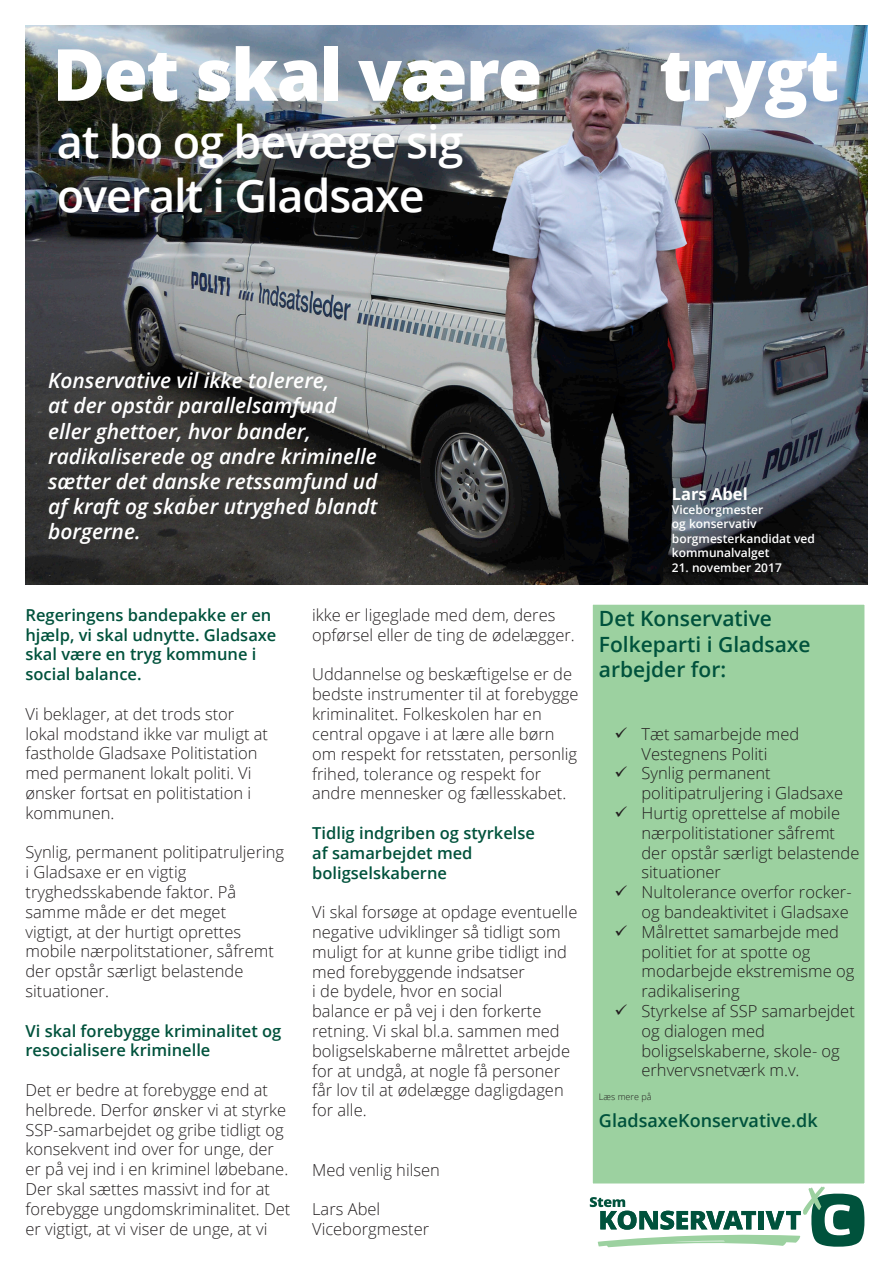
<style>
.page{position:relative;width:893px;height:1263px;background:#fff}
.page>*{position:absolute;margin:0;border:0;box-sizing:border-box;transform-origin:0 0}
.t1{font:800 72px "Open Sans";letter-spacing:-.025em;color:#fff}
.t2{font:600 45px/54px "Open Sans";letter-spacing:-.025em;color:#fff}
.t3{font:italic 600 21px/25.2px "Open Sans";color:#fff}
.t4{font:600 21px/25.2px "Open Sans";color:#00523c}
.t5{font:600 18px "Open Sans";color:#00523c}
.t6{font:300 16.5px/19.8px "Open Sans";color:#231f20}
.t7{font:600 16.5px/19.8px "Open Sans";color:#00523c}
.t8{font:700 16.5px "Open Sans";color:#fff}
.t9{font:600 12px/14.4px "Open Sans";color:#fff}
.t10{font:300 9px "Open Sans";color:#231f20}
</style>
<div class="page">
<div style="left:590px;top:602px;width:277px;height:584px;background:#9cd1a0;border:3px solid #fff"></div>
<svg style="left:590px;top:1186px;width:274px;height:61px"></svg>
<img style="left:26px;top:26px;width:841px;height:559px">
<p class="t1" style="left:52px;top:20px;width:491px">Det skal være</p>
<p class="t1" style="left:659px;top:20px;width:182px">trygt</p>
<p class="t2" style="left:57px;top:114px;width:408px">at bo og bevæge sig overalt i Gladsaxe</p>
<p class="t3" style="left:48px;top:367px;width:331px">Konservative vil ikke tolerere,<br>at der opstår parallelsamfund eller ghettoer, hvor bander, radikaliserede og andre kriminelle sætter det danske retssamfund ud af kraft og skaber utryghed blandt borgerne.</p>
<p class="t7" style="left:26px;top:604px;width:252px">Regeringens bandepakke er en hjælp, vi skal udnytte. Gladsaxe skal være en tryg kommune i social balance.</p>
<p class="t6" style="left:26px;top:703px;width:244px">Vi beklager, at det trods stor lokal modstand ikke var muligt at fastholde Gladsaxe Politistation med permanent lokalt politi. Vi</p>
<p class="t6" style="left:26px;top:783px;width:227px">ønsker fortsat en politistation i kommunen.</p>
<p class="t6" style="left:26px;top:842px;width:260px">Synlig, permanent politipatruljering i Gladsaxe er en vigtig tryghedsskabende faktor. På samme måde er det meget<br>vigtigt, at der hurtigt oprettes mobile nærpolitstationer, såfremt der opstår særligt belastende situationer.</p>
<p class="t7" style="left:26px;top:1020px;width:257px">Vi skal forebygge kriminalitet og resocialisere kriminelle</p>
<p class="t6" style="left:26px;top:1080px;width:266px">Det er bedre at forebygge end at helbrede. Derfor ønsker vi at styrke SSP-samarbejdet og gribe tidligt og konsekvent ind over for unge, der er på vej ind i en kriminel løbebane.<br>Der skal sættes massivt ind for at forebygge ungdomskriminalitet. Det er vigtigt, at vi viser de unge, at vi</p>
<p class="t6" style="left:312px;top:605px;width:264px">ikke er ligeglade med dem, deres opførsel eller de ting de ødelægger.</p>
<p class="t6" style="left:312px;top:664px;width:268px">Uddannelse og beskæftigelse er de bedste instrumenter til at forebygge</p>
<p class="t6" style="left:312px;top:704px;width:266px">kriminalitet. Folkeskolen har en central opgave i at lære alle børn om respekt for retsstaten, personlig frihed, tolerance og respekt for andre mennesker og fællesskabet.</p>
<p class="t7" style="left:312px;top:823px;width:224px">Tidlig indgriben og styrkelse af samarbejdet med boligselskaberne</p>
<p class="t6" style="left:312px;top:902px;width:267px">Vi skal forsøge at opdage eventuelle negative udviklinger så tidligt som muligt for at kunne gribe tidligt ind med forebyggende indsatser</p>
<p class="t6" style="left:312px;top:981px;width:259px">i de bydele, hvor en social<br>balance er på vej i den forkerte retning. Vi skal bl.a. sammen med boligselskaberne målrettet arbejde for at undgå, at nogle få personer får lov til at ødelægge dagligdagen for alle.</p>
<p class="t6" style="left:312px;top:1159px;width:129px">Med venlig hilsen</p>
<p class="t6" style="left:312px;top:1199px;width:70px">Lars Abel</p>
<p class="t6" style="left:312px;top:1218px;width:119px">Viceborgmester</p>
<p class="t8" style="left:672px;top:482px;width:77px">Lars Abel</p>
<p class="t9" style="left:672px;top:502px;width:145px">Viceborgmester<br>og konservativ borgmesterkandidat ved kommunalvalget</p>
<p class="t9" style="left:672px;top:560px;width:111px">21. november 2017</p>
<p class="t4" style="left:599px;top:606px;width:213px">Det Konservative<br>Folkeparti i Gladsaxe arbejder for:</p>
<p class="t6" style="left:641px;top:723px;width:159px">Tæt samarbejde med<br>Vestegnens Politi</p>
<p class="t6" style="left:641px;top:763px;width:203px">Synlig permanent politipatruljering i Gladsaxe</p>
<p class="t6" style="left:641px;top:803px;width:219px">Hurtig oprettelse af mobile nærpolitistationer såfremt der opstår særligt belastende situationer</p>
<p class="t6" style="left:641px;top:882px;width:212px">Nultolerance overfor rocker&shy;og bandeaktivitet i Gladsaxe</p>
<p class="t6" style="left:641px;top:921px;width:214px">Målrettet samarbejde med politiet for at spotte og modarbejde ekstremisme og radikalisering</p>
<p class="t6" style="left:641px;top:1001px;width:215px">Styrkelse af SSP samarbejdet og dialogen med boligselskaberne, skole- og erhvervsnetværk m.v.</p>
<p class="t10" style="left:599px;top:1091px;width:54px">Læs mere på</p>
<p class="t5" style="left:599px;top:1107px;width:220px">GladsaxeKonservative.dk</p>
</div>
